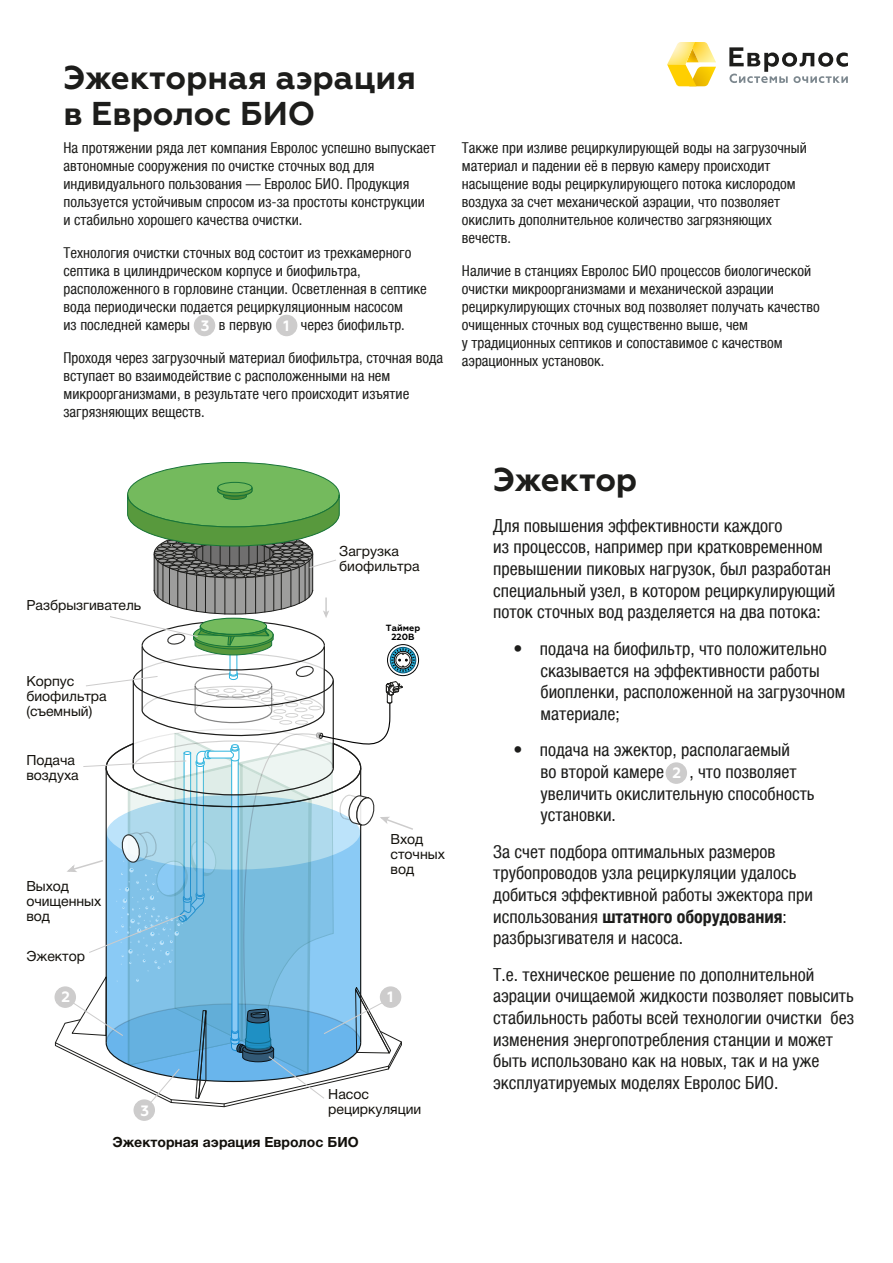
<style>
.page{position:relative;width:893px;height:1263px;background:#fff}
.page>*{position:absolute;margin:0;border:0;box-sizing:border-box;transform-origin:0 0}
.t1{font:700 33px/36px "Geometria";color:#1d1d1b}
.t2{font:condensed 18px/21.6px "Helvetica Neue LTCYR";color:#1d1d1b}
.t3{font:condensed 15px/18px "Helvetica Neue LTCYR";color:#1d1d1b}
.t4{font:700 15px "Geometria";color:#fff}
.t5{font:14.1px/15px "Helvetica Neue Cyr";color:#12100b}
.t6{font:700 14.1px "Helvetica Neue Cyr";color:#12100b}
.t7{font:700 9px/9px "Geometria";color:#000;text-align:center}
.s1{font-weight:700}
</style>
<div class="page">
<svg style="left:729px;top:47px;width:119px;height:36px"></svg>
<svg style="left:667px;top:42px;width:49px;height:44px"></svg>
<div style="left:390px;top:647px;width:26px;height:26px;border:1px solid #035577;border-radius:50%"></div>
<div style="left:387px;top:644px;width:32px;height:32px;border:1px solid #000;border-radius:50%"></div>
<div style="left:134px;top:1100px;width:20px;height:20px;background:#cdcccc;border-radius:50%"></div>
<div style="left:133px;top:1099px;width:22px;height:22px;border:2px solid #cdcccc;border-radius:50%"></div>
<svg style="left:54px;top:462px;width:361px;height:645px"></svg>
<div style="left:277px;top:315px;width:20px;height:20px;background:#cdcccc;border-radius:50%"></div>
<div style="left:276px;top:315px;width:21px;height:21px;border:2px solid #cdcccc;border-radius:50%"></div>
<div style="left:195px;top:315px;width:19px;height:20px;background:#cdcccc;border-radius:50%"></div>
<div style="left:194px;top:315px;width:21px;height:21px;border:2px solid #cdcccc;border-radius:50%"></div>
<div style="left:666px;top:763px;width:20px;height:20px;background:#cdcccc;border-radius:50%"></div>
<div style="left:666px;top:762px;width:21px;height:22px;border:2px solid #cdcccc;border-radius:50%"></div>
<h1 class="t1" style="left:64px;top:60px;width:354px">Эжекторная аэрация в Евролос БИО</h1>
<p class="t3" style="left:64px;top:139px;width:374px">На протяжении ряда лет компания Евролос успешно выпускает автономные сооружения по очистке сточных вод для индивидуального пользования — Евролос БИО. Продукция пользуется устойчивым спросом из-за простоты конструкции и стабильно хорошего качества очистки.</p>
<p class="t3" style="left:64px;top:244px;width:365px">Технология очистки сточных вод состоит из трехкамерного септика в цилиндрическом корпусе и биофильтра, расположенного в горловине станции. Осветленная в септике вода периодически подается рециркуляционным насосом<br>из последней камеры</p>
<p class="t3" style="left:219px;top:316px;width:55px">в первую</p>
<p class="t3" style="left:301px;top:316px;width:106px">через биофильтр.</p>
<p class="t3" style="left:64px;top:349px;width:381px">Проходя через загрузочный материал биофильтра, сточная вода вступает во взаимодействие с расположенными на нем микроорганизмами, в результате чего происходит изъятие загрязняющих веществ.</p>
<p class="t4" style="left:201px;top:317px;width:10px">3</p>
<p class="t4" style="left:284px;top:317px;width:7px">1</p>
<p class="t3" style="left:462px;top:139px;width:346px">Также при изливе рециркулирующей воды на загрузочный материал и падении её в первую камеру происходит насыщение воды рециркулирующего потока кислородом воздуха за счет механической аэрации, что позволяет окислить дополнительное количество загрязняющих вечеств.</p>
<p class="t3" style="left:462px;top:262px;width:359px">Наличие в станциях Евролос БИО процессов биологической очистки микроорганизмами и механической аэрации рециркулирующих сточных вод позволяет получать качество очищенных сточных вод существенно выше, чем<br>у традиционных септиков и сопоставимое с качеством аэрационных установок.</p>
<p class="t5" style="left:26px;top:597px;width:116px">Разбрызгиватель</p>
<p class="t5" style="left:26px;top:673px;width:82px">Корпус биофильтра (съемный)</p>
<p class="t5" style="left:26px;top:753px;width:54px">Подача воздуха</p>
<p class="t5" style="left:26px;top:879px;width:77px">Выход очищенных вод</p>
<p class="t5" style="left:26px;top:948px;width:60px">Эжектор</p>
<p class="t5" style="left:339px;top:544px;width:82px">Загрузка биофильтра</p>
<p class="t7" style="left:386px;top:623px;width:36px">Таймер<br>220В</p>
<p class="t5" style="left:391px;top:831px;width:56px">Вход сточных вод</p>
<p class="t4" style="left:62px;top:988px;width:10px">2</p>
<p class="t4" style="left:387px;top:988px;width:7px">1</p>
<p class="t4" style="left:140px;top:1101px;width:10px">3</p>
<p class="t5" style="left:328px;top:1086px;width:95px">Насос рециркуляции</p>
<p class="t6" style="left:112px;top:1134px;width:248px">Эжекторная аэрация Евролос БИО</p>
<h1 class="t1" style="left:493px;top:461px;width:145px">Эжектор</h1>
<p class="t2" style="left:493px;top:515px;width:343px">Для повышения эффективности каждого<br>из процессов, например при кратковременном превышении пиковых нагрузок, был разработан специальный узел, в котором рециркулирующий поток сточных вод разделяется на два потока:</p>
<p class="t2" style="left:541px;top:638px;width:306px;text-indent:-27px">• подача на биофильтр, что положительно сказывается на эффективности работы биопленки, расположенной на загрузочном материале;</p>
<p class="t2" style="left:541px;top:739px;width:251px;text-indent:-27px">• подача на эжектор, располагаемый во второй камере</p>
<p class="t4" style="left:673px;top:764px;width:10px">2</p>
<p class="t2" style="left:541px;top:761px;width:275px;text-indent:149px">, что позволяет увеличить окислительную способность установки.</p>
<p class="t2" style="left:493px;top:841px;width:321px">За счет подбора оптимальных размеров трубопроводов узла рециркуляции удалось добиться эффективной работы эжектора при использования <span class="s1">штатного оборудования</span>: разбрызгивателя и насоса.</p>
<p class="t2" style="left:493px;top:964px;width:362px">Т.е. техническое решение по дополнительной аэрации очищаемой жидкости позволяет повысить стабильность работы всей технологии очистки без изменения энергопотребления станции и может быть использовано как на новых, так и на уже эксплуатируемых моделях Евролос БИО.</p>
</div>
